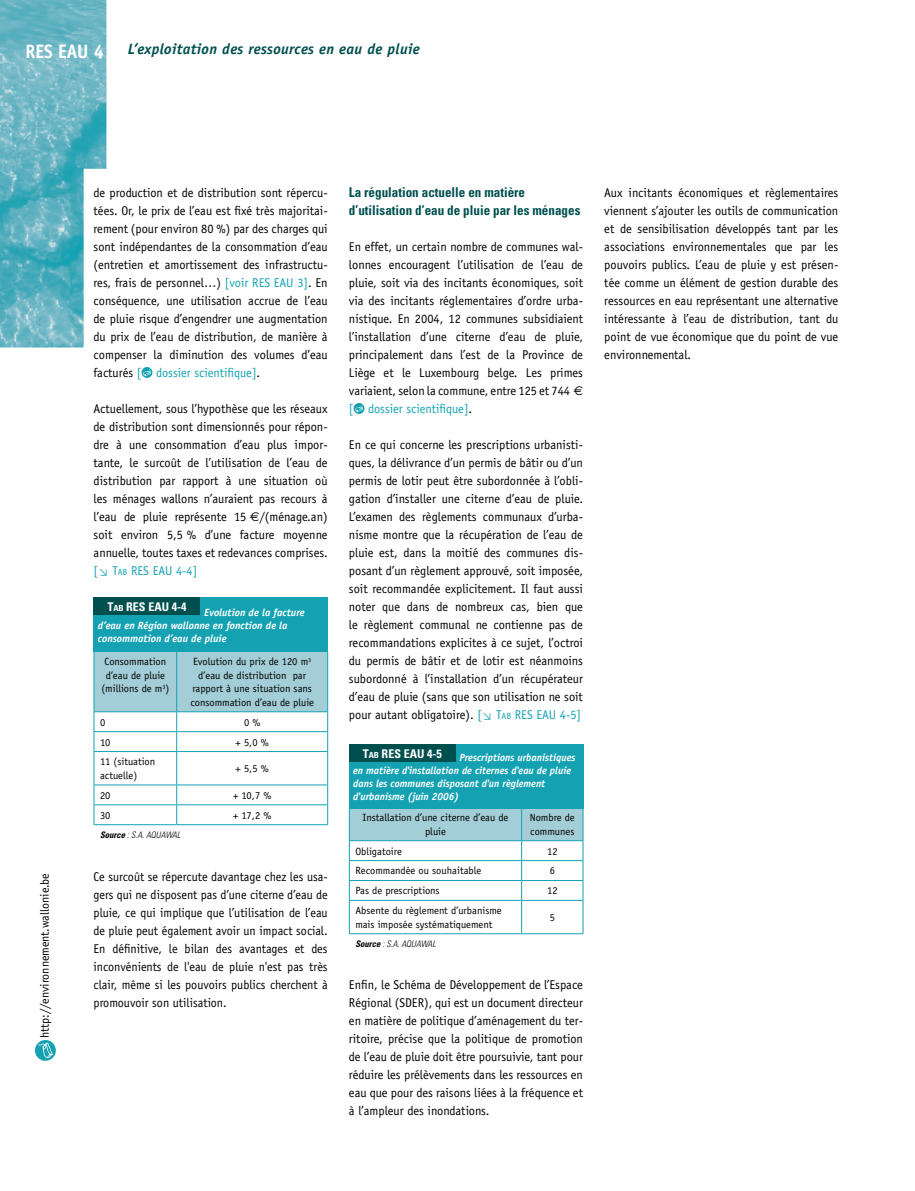
<style>
.page{position:relative;width:915px;height:1191px;background:#fff}
.page>*{position:absolute;margin:0;border:0;box-sizing:border-box;transform-origin:0 0}
.t1{font:700 19.5px "Officina Sans";color:#fff;scale:.92 1}
.t2{font:italic 700 15px "Officina Sans";letter-spacing:.02em;color:#004f4f}
.t3{font:700 condensed 13.5px/18px "Univers";color:#004f4f}
.t4{font:12.75px/18px "Officina Sans";color:#000;text-align:justify}
.t5{font:12.75px/18px "Officina Sans";color:#000;text-align:justify;scale:.95 1}
.t6{font:12px "Officina Sans";color:#000}
.t7{font:700 condensed 12px "Univers";color:#fff}
.t8{font:10.5px/13.5px "Officina Sans";color:#000;text-align:center}
.t9{font:italic 700 10.5px/12.8px "Officina Sans";color:#fff}
.t10{font:italic 300 condensed 9px "Univers";color:#000}
.s1{font-style:normal;font-size:19.5px;color:#fff}
.s2{color:#14a2b2}
.s3{font-family:"Euro Sans"}
.s4{font-family:"DIN Regular Italic Exp";font-size:10.5px;color:#14a2b2}
.s5{font-size:8.85px;color:#14a2b2}
.s6{font-size:8.4px}
.s7{font-weight:700}
</style>
<div class="page">
<img style="left:0;top:0;width:106px;height:347px">
<div style="left:35px;top:1040px;width:21px;height:20px;background:#14a2b2;border-radius:50%"></div>
<svg style="left:38px;top:1042px;width:15px;height:16px"></svg>
<svg style="left:141px;top:367px;width:11px;height:11px"></svg>
<svg style="left:143px;top:369px;width:8px;height:7px"></svg>
<svg style="left:353px;top:403px;width:11px;height:11px"></svg>
<svg style="left:355px;top:405px;width:8px;height:7px"></svg>
<svg style="left:94px;top:651px;width:234px;height:100px"></svg>
<hr style="left:94px;top:751px;width:83px;height:1px;background:#14a2b2">
<hr style="left:94px;top:752px;width:1px;height:32px;background:#14a2b2">
<hr style="left:177px;top:751px;width:151px;height:1px;background:#14a2b2">
<hr style="left:176px;top:752px;width:1px;height:32px;background:#14a2b2">
<hr style="left:327px;top:752px;width:1px;height:32px;background:#14a2b2">
<hr style="left:94px;top:784px;width:83px;height:1px;background:#14a2b2">
<hr style="left:177px;top:784px;width:151px;height:1px;background:#14a2b2">
<hr style="left:94px;top:804px;width:83px;height:1px;background:#14a2b2">
<svg style="left:94px;top:785px;width:1px;height:39px"></svg>
<hr style="left:177px;top:804px;width:151px;height:1px;background:#14a2b2">
<svg style="left:176px;top:785px;width:1px;height:39px"></svg>
<svg style="left:327px;top:785px;width:1px;height:39px"></svg>
<hr style="left:94px;top:824px;width:83px;height:1px;background:#14a2b2">
<hr style="left:177px;top:824px;width:151px;height:1px;background:#14a2b2">
<div style="left:94px;top:597px;width:233px;height:55px;background:#14a2b2"></div>
<div style="left:94px;top:597px;width:106px;height:17px;background:#004f4f"></div>
<svg style="left:349px;top:808px;width:234px;height:92px"></svg>
<hr style="left:349px;top:900px;width:172px;height:1px;background:#14a2b2">
<hr style="left:349px;top:900px;width:1px;height:33px;background:#14a2b2">
<hr style="left:521px;top:900px;width:62px;height:1px;background:#14a2b2">
<hr style="left:521px;top:900px;width:1px;height:33px;background:#14a2b2">
<hr style="left:582px;top:900px;width:1px;height:33px;background:#14a2b2">
<hr style="left:349px;top:933px;width:172px;height:1px;background:#14a2b2">
<hr style="left:521px;top:933px;width:62px;height:1px;background:#14a2b2">
<div style="left:349px;top:744px;width:234px;height:64px;background:#14a2b2"></div>
<div style="left:349px;top:744px;width:106px;height:17px;background:#004f4f"></div>
<h1 class="t1" style="left:26px;top:39px;width:47px">RES EAU</h1>
<p class="t2" style="left:94px;top:40px;width:327px"><span class="s1">4</span> L’exploitation des ressources en eau de pluie</p>
<p class="t6" style="left:38px;top:1038px;width:167px;rotate:-90deg">http://environnement.wallonie.be</p>
<p class="t4" style="left:94px;top:183px;width:235px">de production et de distribution sont répercu&shy;tées. Or, le prix de l’eau est fixé très majoritai&shy;rement (pour environ 80 %) par des charges qui sont indépendantes de la consommation d’eau (entretien et amortissement des infrastructu&shy;res, frais de personnel…) <span class="s2">[voir RES EAU 3]</span>. En conséquence, une utilisation accrue de l’eau de pluie risque d’engendrer une augmentation du prix de l’eau de distribution, de manière à compenser la diminution des volumes d’eau facturés <span class="s2">[ dossier scientifique]</span>.</p>
<p class="t4" style="left:94px;top:399px;width:235px">Actuellement, sous l’hypothèse que les réseaux de distribution sont dimensionnés pour répon&shy;dre à une consommation d’eau plus impor&shy;tante, le surcoût de l’utilisation de l’eau de distribution par rapport à une situation où les ménages wallons n’auraient pas recours à l’eau de pluie représente 15 <span class="s3">€</span>/(ménage.an) soit environ 5,5 % d’une facture moyenne annuelle, toutes taxes et redevances comprises. <span class="s2">[</span><span class="s4">u</span> <span class="s2">T</span><span class="s5">ab</span> <span class="s2">RES EAU 4-4]</span></p>
<p class="t7" style="left:107px;top:599px;width:80px">T<span class="s6">ab</span> RES EAU 4-4</p>
<p class="t9" style="left:98px;top:606px;width:208px;text-indent:106px">Evolution de la facture d’eau en Région wallonne en fonction de la consommation d’eau de pluie</p>
<p class="t8" style="left:101px;top:655px;width:69px">Consommation d’eau de pluie (millions de m<sup>3</sup>)</p>
<p class="t8" style="left:190px;top:655px;width:125px">Evolution du prix de 120 m<sup>3 </sup>d’eau de distribution par rapport à une situation sans consommation d’eau de pluie</p>
<p class="t8" style="left:100px;top:715px;width:7px">0</p>
<p class="t8" style="left:244px;top:715px;width:18px">0 %</p>
<p class="t8" style="left:100px;top:735px;width:12px">10</p>
<p class="t8" style="left:235px;top:735px;width:35px">+ 5,0 %</p>
<p class="t8" style="left:100px;top:755px;width:57px;text-align:left">11 (situation actuelle)</p>
<p class="t8" style="left:235px;top:762px;width:35px">+ 5,5 %</p>
<p class="t8" style="left:100px;top:788px;width:12px">20</p>
<p class="t8" style="left:233px;top:788px;width:40px">+ 10,7 %</p>
<p class="t8" style="left:100px;top:808px;width:12px">30</p>
<p class="t8" style="left:233px;top:808px;width:40px">+ 17,2 %</p>
<p class="t10" style="left:100px;top:829px;width:82px"><span class="s7">Source</span> : S.A. AQUAWAL</p>
<p class="t5" style="left:94px;top:867px;width:248px">Ce surcoût se répercute davantage chez les usa&shy;gers qui ne disposent pas d’une citerne d’eau de pluie, ce qui implique que l’utilisation de l’eau de pluie peut également avoir un impact social.<br>En définitive, le bilan des avantages et des inconvénients de l'eau de pluie n'est pas très clair, même si les pouvoirs publics cherchent à promouvoir son utilisation.</p>
<p class="t3" style="left:349px;top:183px;width:233px">La régulation actuelle en matière d’utilisation d’eau de pluie par les ménages</p>
<p class="t4" style="left:349px;top:237px;width:235px">En effet, un certain nombre de communes wal&shy;lonnes encouragent l’utilisation de l’eau de pluie, soit via des incitants économiques, soit via des incitants réglementaires d’ordre urba&shy;nistique. En 2004, 12 communes subsidiaient l’installation d’une citerne d’eau de pluie, principalement dans l’est de la Province de Liège et le Luxembourg belge. Les primes variaient, selon la commune, entre 125 et 744 <span class="s3">€ </span><span class="s2">[ dossier scientifique]</span>.</p>
<p class="t4" style="left:349px;top:435px;width:235px">En ce qui concerne les prescriptions urbanisti&shy;ques, la délivrance d’un permis de bâtir ou d’un permis de lotir peut être subordonnée à l’obli&shy;gation d’installer une citerne d’eau de pluie.<br>L’examen des règlements communaux d’urba&shy;nisme montre que la récupération de l’eau de pluie est, dans la moitié des communes dis&shy;posant d’un règlement approuvé, soit imposée, soit recommandée explicitement. Il faut aussi noter que dans de nombreux cas, bien que le règlement communal ne contienne pas de recommandations explicites à ce sujet, l’octroi du permis de bâtir et de lotir est néanmoins subordonné à l’installation d’un récupérateur d’eau de pluie (sans que son utilisation ne soit pour autant obligatoire). <span class="s2">[</span><span class="s4">u</span> <span class="s2">T</span><span class="s5">ab</span> <span class="s2">RES EAU 4-5]</span></p>
<p class="t7" style="left:362px;top:746px;width:80px">T<span class="s6">ab</span> RES EAU 4-5</p>
<p class="t9" style="left:353px;top:751px;width:223px;text-indent:106px">Prescriptions urbanistiques en matière d'installation de citernes d'eau de pluie dans les communes disposant d'un règlement d'urbanisme (juin 2006)</p>
<p class="t8" style="left:362px;top:811px;width:147px">Installation d’une citerne d’eau de pluie</p>
<p class="t8" style="left:529px;top:811px;width:46px;text-align:left">Nombre de communes</p>
<p class="t8" style="left:355px;top:844px;width:48px">Obligatoire</p>
<p class="t8" style="left:547px;top:844px;width:12px">12</p>
<p class="t8" style="left:355px;top:864px;width:128px">Recommandée ou souhaitable</p>
<p class="t8" style="left:549px;top:864px;width:7px">6</p>
<p class="t8" style="left:355px;top:884px;width:86px">Pas de prescriptions</p>
<p class="t8" style="left:547px;top:884px;width:12px">12</p>
<p class="t8" style="left:355px;top:904px;width:148px;text-align:left">Absente du règlement d’urbanisme mais imposée systématiquement</p>
<p class="t8" style="left:549px;top:910px;width:7px">5</p>
<p class="t10" style="left:355px;top:938px;width:82px"><span class="s7">Source</span> : S.A. AQUAWAL</p>
<p class="t4" style="left:349px;top:975px;width:235px">Enfin, le Schéma de Développement de l’Espace Régional (SDER), qui est un document directeur en matière de politique d’aménagement du ter&shy;ritoire, précise que la politique de promotion de l’eau de pluie doit être poursuivie, tant pour réduire les prélèvements dans les ressources en eau que pour des raisons liées à la fréquence et à l’ampleur des inondations.</p>
<p class="t4" style="left:604px;top:183px;width:235px">Aux incitants économiques et règlementaires viennent s’ajouter les outils de communication et de sensibilisation développés tant par les associations environnementales que par les pouvoirs publics. L’eau de pluie y est présen&shy;tée comme un élément de gestion durable des ressources en eau représentant une alternative intéressante à l’eau de distribution, tant du point de vue économique que du point de vue environnemental.</p>
</div>
